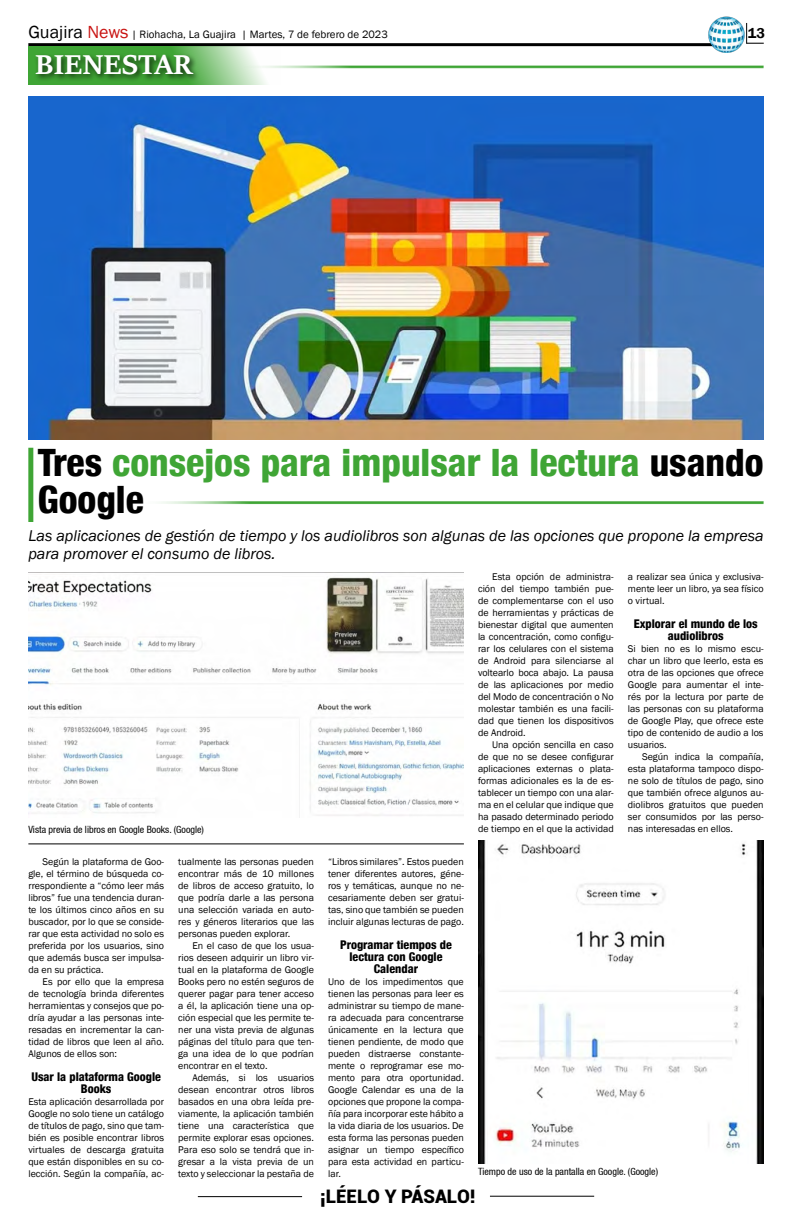
<style>
.page{position:relative;width:792px;height:1224px;background:#fff}
.page>*{position:absolute;margin:0;border:0;box-sizing:border-box;transform-origin:0 0}
.t1{font:800 condensed 37.7px/37.7px "Helvetica 87";color:#3fa535}
.t2{font:700 30px "Sitka Heading";color:#fff}
.t3{font:900 18.7px "Roboto";color:#000}
.t4{font:italic 16px/18px "Franklin Gothic";color:#000}
.t5{font:600 14.7px "Franklin Gothic";color:#000}
.t6{font:800 condensed 12px/12px "Helvetica 87";color:#000;text-align:center}
.t7{font:11px "Franklin Gothic";color:#000}
.t8{font:10px/12px "Franklin Gothic";color:#000;text-align:justify}
.t9{font:condensed 10px "Helvetica 57";color:#000}
.s1{font-size:18px}
.s2{font-size:18px;color:#c91311}
.s3{color:#000}
</style>
<div class="page">
<hr style="left:198px;top:1196px;width:104px;height:1px;background:#000">
<hr style="left:490px;top:1196px;width:104px;height:1px;background:#000">
<hr style="left:28px;top:43px;width:688px;height:3px;background:#000">
<img style="left:708px;top:16px;width:37px;height:37px">
<svg style="left:746px;top:23px;width:18px;height:21px"></svg>
<svg style="left:28px;top:46px;width:253px;height:39px"></svg>
<div style="left:33px;top:52px;width:167px;height:30px;background:#000;opacity:.75"></div>
<hr style="left:238px;top:66px;width:526px;height:3px;background:#3fa535">
<hr style="left:136px;top:501px;width:628px;height:3px;background:#3fa535">
<div style="left:28px;top:448px;width:5px;height:74px;background:#3fa535"></div>
<hr style="left:28px;top:843px;width:436px;height:1px;background:#000">
<img style="left:28px;top:96px;width:736px;height:343px">
<img style="left:28px;top:577px;width:436px;height:241px">
<img style="left:478px;top:840px;width:286px;height:323px">
<p class="t7" style="left:28px;top:28px;width:361px"><span class="s1">Guajira</span> <span class="s2">News</span> | Riohacha, La Guajira | Martes, 7 de febrero de 2023</p>
<h3 class="t5" style="left:748px;top:24px;width:19px">13</h3>
<h2 class="t2" style="left:35px;top:42px;width:159px">BIENESTAR</h2>
<h1 class="t1" style="left:38px;top:443px;width:727px"><span class="s3">Tres</span> consejos para impulsar la lectura <span class="s3">usando<br>Google</span></h1>
<h3 class="t4" style="left:28px;top:527px;width:737px">Las aplicaciones de gestión de tiempo y los audiolibros son algunas de las opciones que propone la empresa para promover el consumo de libros.</h3>
<p class="t9" style="left:28px;top:824px;width:177px">Vista previa de libros en Google Books. (Google)</p>
<p class="t8" style="left:28px;top:855px;width:137px;text-indent:14px">Según la plataforma de Goo&shy;gle, el término de búsqueda co&shy;rrespondiente a “cómo leer más libros” fue una tendencia duran&shy;te los últimos cinco años en su buscador, por lo que se conside&shy;rar que esta actividad no solo es preferida por los usuarios, sino que además busca ser impulsa&shy;da en su práctica.</p>
<p class="t8" style="left:28px;top:975px;width:137px;text-indent:14px">Es por ello que la empresa de tecnología brinda diferentes herramientas y consejos que po&shy;dría ayudar a las personas inte&shy;resadas en incrementar la can&shy;tidad de libros que leen al año.<br>Algunos de ellos son:</p>
<p class="t6" style="left:31px;top:1070px;width:131px">Usar la plataforma Google<br>Books</p>
<p class="t8" style="left:28px;top:1095px;width:137px">Esta aplicación desarrollada por Google no solo tiene un catálogo de títulos de pago, sino que tam&shy;bién es posible encontrar libros virtuales de descarga gratuita que están disponibles en su co&shy;lección. Según la compañía, ac-</p>
<p class="t8" style="left:178px;top:855px;width:137px">tualmente las personas pueden encontrar más de 10 millones de libros de acceso gratuito, lo que podría darle a las persona una selección variada en auto&shy;res y géneros literarios que las personas pueden explorar.</p>
<p class="t8" style="left:178px;top:939px;width:137px;text-indent:14px">En el caso de que los usua&shy;rios deseen adquirir un libro vir&shy;tual en la plataforma de Google Books pero no estén seguros de querer pagar para tener acceso a él, la aplicación tiene una op&shy;ción especial que les permite te&shy;ner una vista previa de algunas páginas del título para que ten&shy;ga una idea de lo que podrían encontrar en el texto.</p>
<p class="t8" style="left:178px;top:1071px;width:137px;text-indent:14px">Además, si los usuarios desean encontrar otros libros basados en una obra leída pre&shy;viamente, la aplicación también tiene una característica que permite explorar esas opciones.<br>Para eso solo se tendrá que in&shy;gresar a la vista previa de un texto y seleccionar la pestaña de</p>
<p class="t8" style="left:328px;top:855px;width:137px">“Libros similares”. Estos pueden tener diferentes autores, géne&shy;ros y temáticas, aunque no ne&shy;cesariamente deben ser gratui&shy;tas, sino que también se pueden incluir algunas lecturas de pago.</p>
<p class="t6" style="left:340px;top:938px;width:113px">Programar tiempos de lectura con Google<br>Calendar</p>
<p class="t8" style="left:328px;top:975px;width:137px">Uno de los impedimentos que tienen las personas para leer es administrar su tiempo de mane&shy;ra adecuada para concentrarse únicamente en la lectura que tienen pendiente, de modo que pueden distraerse constante&shy;mente o reprogramar ese mo&shy;mento para otra oportunidad.<br>Google Calendar es una de la opciones que propone la compa&shy;ñía para incorporar este hábito a la vida diaria de los usuarios. De esta forma las personas pueden asignar un tiempo específico para esta actividad en particu&shy;lar.</p>
<p class="t8" style="left:478px;top:571px;width:137px;text-indent:14px">Esta opción de administra&shy;ción del tiempo también pue&shy;de complementarse con el uso de herramientas y prácticas de bienestar digital que aumenten la concentración, como configu&shy;rar los celulares con el sistema de Android para silenciarse al voltearlo boca abajo. La pausa de las aplicaciones por medio del Modo de concentración o No molestar también es una facili&shy;dad que tienen los dispositivos de Android.</p>
<p class="t8" style="left:478px;top:739px;width:137px;text-indent:14px">Una opción sencilla en caso de que no se desee configurar aplicaciones externas o plata&shy;formas adicionales es la de es&shy;tablecer un tiempo con una alar&shy;ma en el celular que indique que ha pasado determinado periodo de tiempo en el que la actividad</p>
<p class="t8" style="left:628px;top:571px;width:137px">a realizar sea única y exclusiva&shy;mente leer un libro, ya sea físico o virtual.</p>
<p class="t6" style="left:634px;top:617px;width:126px">Explorar el mundo de los audiolibros</p>
<p class="t8" style="left:628px;top:643px;width:137px">Si bien no es lo mismo escu&shy;char un libro que leerlo, esta es otra de las opciones que ofrece Google para aumentar el inte&shy;rés por la lectura por parte de las personas con su plataforma de Google Play, que ofrece este tipo de contenido de audio a los usuarios.</p>
<p class="t8" style="left:628px;top:751px;width:137px;text-indent:14px">Según indica la compañía, esta plataforma tampoco dispo&shy;ne solo de títulos de pago, sino que también ofrece algunos au&shy;diolibros gratuitos que pueden ser consumidos por las perso&shy;nas interesadas en ellos.</p>
<p class="t9" style="left:478px;top:1165px;width:182px">Tiempo de uso de la pantalla en Google. (Google)</p>
<h3 class="t3" style="left:320px;top:1183px;width:157px">¡LÉELO Y PÁSALO!</h3>
</div>
